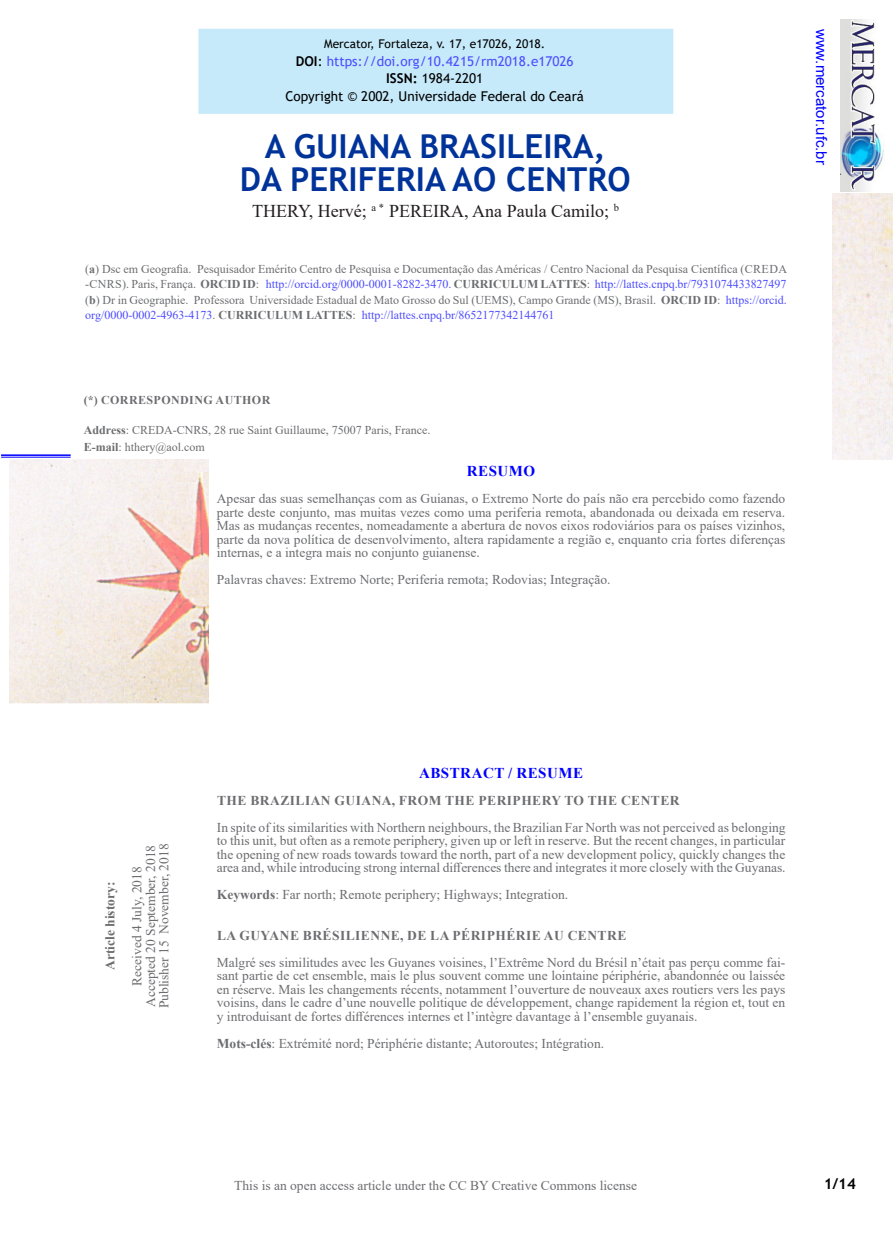
<style>
.page{position:relative;width:893px;height:1234px;background:#fff}
.page>*{position:absolute;margin:0;border:0;box-sizing:border-box;transform-origin:0 0}
.TÍTULO{font:700 33px/33px "Trebuchet MS";color:#039;text-align:center}
.t1{font:18px "Times New Roman";color:#231f20}
.t2{font:700 15px "Times New Roman";letter-spacing:.035em;color:#00f}
.t3{font:15px "Arial";color:#00f}
.t4{font:700 15px "Trebuchet MS";color:#000}
.RESUMO{font:13.5px/13.5px "Times New Roman";color:#6c6d70;text-align:justify}
.t5{font:13.5px/17.5px "Trebuchet MS";color:#000;text-align:center}
.RESUMO-2{font:700 13.5px "Times New Roman";letter-spacing:.035em;color:#6c6d70}
.RESUMO-3{font:700 13.5px "Times New Roman";color:#6c6d70}
.Informação_Autores{font:12px/14.4px "Times New Roman";color:#6c6d70}
.t6{font:12px "Trebuchet MS";color:#000}
.Informação_Autores-2{font:700 12px "Times New Roman";letter-spacing:.035em;color:#6c6d70}
.s1{font-weight:700}
.s2{color:#4d4dff}
</style>
<div class="page">
<img style="left:840px;top:19px;width:44px;height:172px">
<img style="left:10px;top:459px;width:198px;height:244px">
<hr style="left:1px;top:454px;width:70px;height:2px;background:#00f">
<hr style="left:1px;top:457px;width:70px;height:1px;background:#00f">
<div style="left:198px;top:29px;width:475px;height:85px;background:#c6eafa"></div>
<img style="left:833px;top:194px;width:60px;height:265px">
<p class="t6" style="left:324px;top:36px;width:223px">Mercator, Fortaleza, v. 17, e17026, 2018.</p>
<p class="t5" style="left:285px;top:52px;width:300px"><span class="s1">DOI</span>: <span class="s2">https://doi.org/10.4215/rm2018.e17026<br></span><span class="s1">ISSN:</span> 1984-2201<br>Copyright © 2002, Universidade Federal do Ceará</p>
<p class="TÍTULO" style="left:240px;top:130px;width:392px">A GUIANA BRASILEIRA,<br>DA PERIFERIA AO CENTRO</p>
<p class="t1" style="left:252px;top:198px;width:368px">THERY, Hervé; <sup>a</sup> <sup>*</sup> PEREIRA, Ana Paula Camilo; <sup>b</sup></p>
<p class="Informação_Autores" style="left:85px;top:261px;width:703px">(<span class="s1">a</span>) Dsc em Geografia. Pesquisador Emérito Centro de Pesquisa e Documentação das Américas / Centro Nacional da Pesquisa Científica (CREDA -CNRS). Paris, França. <span class="s1">ORCID ID</span>: <span class="s2">http://orcid.org/0000-0001-8282-3470.</span> <span class="s1">CURRICULUM LATTES</span>: <span class="s2">http://lattes.cnpq.br/7931074433827497</span></p>
<p class="Informação_Autores" style="left:85px;top:292px;width:703px">(<span class="s1">b</span>) Dr in Geographie. Professora Universidade Estadual de Mato Grosso do Sul (UEMS), Campo Grande (MS), Brasil. <span class="s1">ORCID ID</span>: <span class="s2">https://orcid. org/0000-0002-4963-4173</span>. <span class="s1">CURRICULUM LATTES</span>: <span class="s2">http://lattes.cnpq.br/8652177342144761</span></p>
<p class="t3" style="left:832px;top:29px;width:138px;rotate:90deg">www.mercator.ufc.br</p>
<p class="Informação_Autores-2" style="left:84px;top:391px;width:188px">(*) CORRESPONDING AUTHOR</p>
<p class="Informação_Autores" style="left:84px;top:422px;width:348px"><span class="s1">Address</span>: CREDA-CNRS, 28 rue Saint Guillaume, 75007 Paris, France.</p>
<p class="Informação_Autores" style="left:84px;top:439px;width:123px"><span class="s1">E-mail</span>: hthery@aol.com</p>
<p class="t2" style="left:467px;top:460px;width:70px">RESUMO</p>
<p class="RESUMO" style="left:217px;top:491px;width:570px">Apesar das suas semelhanças com as Guianas, o Extremo Norte do país não era percebido como fazendo parte deste conjunto, mas muitas vezes como uma periferia remota, abandonada ou deixada em reserva.<br>Mas as mudanças recentes, nomeadamente a abertura de novos eixos rodoviários para os países vizinhos, parte da nova política de desenvolvimento, altera rapidamente a região e, enquanto cria fortes diferenças internas, e a integra mais no conjunto guianense.</p>
<p class="RESUMO" style="left:217px;top:572px;width:395px">Palavras chaves: Extremo Norte; Periferia remota; Rodovias; Integração.</p>
<p class="RESUMO-3" style="left:100px;top:969px;width:90px;rotate:-90deg">Article history:</p>
<p class="RESUMO" style="left:143px;top:1006px;width:164px;rotate:-90deg">Accepted 20 September, 2018</p>
<p class="RESUMO" style="left:157px;top:1008px;width:166px;rotate:-90deg">Publisher 15 November, 2018</p>
<p class="RESUMO" style="left:130px;top:985px;width:121px;rotate:-90deg">Received 4 July, 2018</p>
<p class="t2" style="left:419px;top:761px;width:166px">ABSTRACT / RESUME</p>
<p class="RESUMO-2" style="left:217px;top:790px;width:464px">THE BRAZILIAN GUIANA, FROM THE PERIPHERY TO THE CENTER</p>
<p class="RESUMO" style="left:217px;top:820px;width:570px">In spite of its similarities with Northern neighbours, the Brazilian Far North was not perceived as belonging to this unit, but often as a remote periphery, given up or left in reserve. But the recent changes, in particular the opening of new roads towards toward the north, part of a new development policy, quickly changes the area and, while introducing strong internal differences there and integrates it more closely with the Guyanas.</p>
<p class="RESUMO" style="left:217px;top:887px;width:353px"><span class="s1">Keywords</span>: Far north; Remote periphery; Highways; Integration.</p>
<p class="RESUMO-2" style="left:217px;top:925px;width:411px">LA GUYANE BRÉSILIENNE, DE LA PÉRIPHÉRIE AU CENTRE</p>
<p class="RESUMO" style="left:217px;top:955px;width:570px">Malgré ses similitudes avec les Guyanes voisines, l’Extrême Nord du Brésil n’était pas perçu comme fai&shy;sant partie de cet ensemble, mais le plus souvent comme une lointaine périphérie, abandonnée ou laissée en réserve. Mais les changements récents, notamment l’ouverture de nouveaux axes routiers vers les pays voisins, dans le cadre d’une nouvelle politique de développement, change rapidement la région et, tout en y introduisant de fortes différences internes et l’intègre davantage à l’ensemble guyanais.</p>
<p class="RESUMO" style="left:217px;top:1036px;width:389px"><span class="s1">Mots-clés</span>: Extrémité nord; Périphérie distante; Autoroutes; Intégration.</p>
<p class="RESUMO" style="left:234px;top:1177px;width:404px">This is an open access article under the CC BY Creative Commons license</p>
<p class="t4" style="left:824px;top:1173px;width:34px">1/14</p>
</div>
